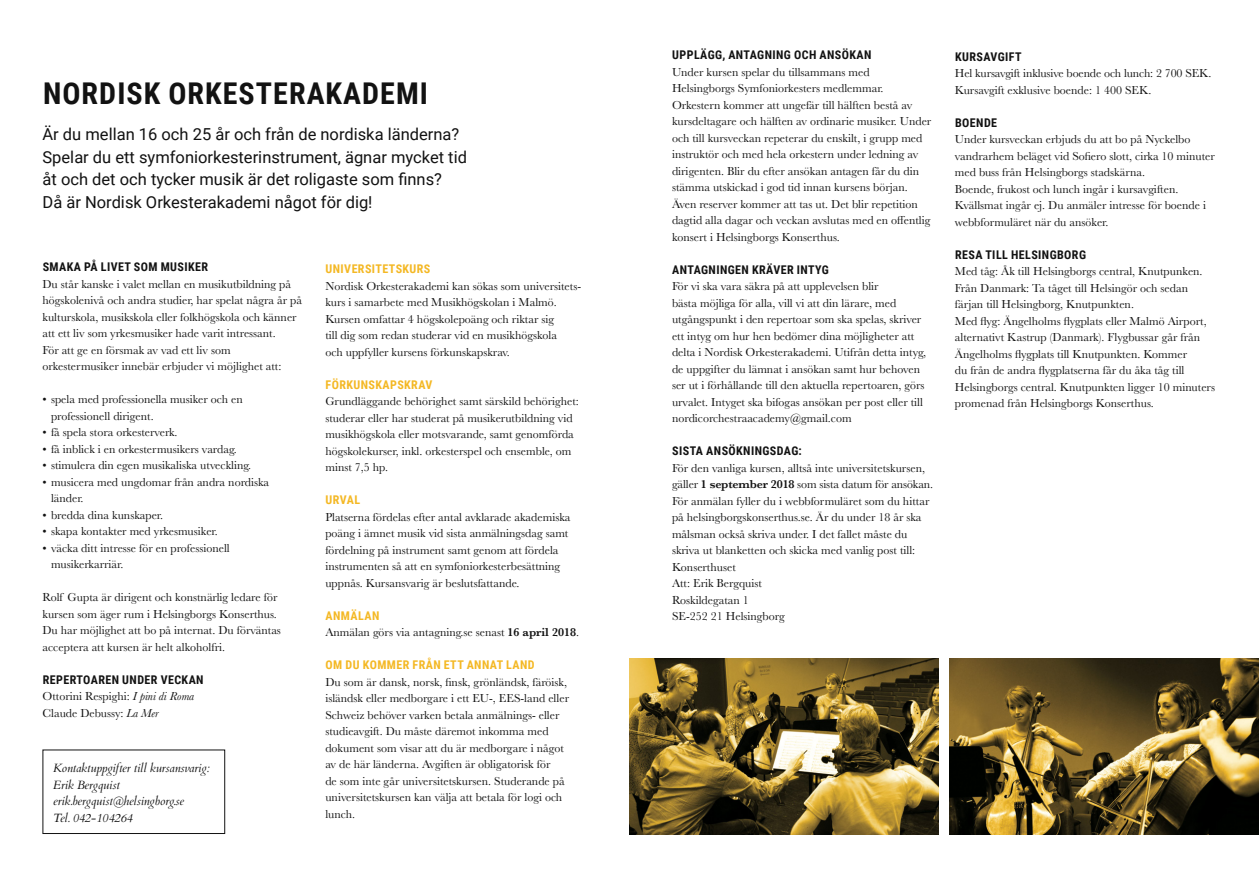
<style>
.page{position:relative;width:1259px;height:893px;background:#fff}
.page>*{position:absolute;margin:0;border:0;box-sizing:border-box;transform-origin:0 0}
.t1{font:700 30px "Roboto Condensed";letter-spacing:.035em;color:#121212}
.t2{font:16.5px/22.5px "Roboto";color:#121212}
.t3{font:12px/16.5px "Baskerville";color:#121212}
.t4{font:700 12px "Roboto Condensed";letter-spacing:.035em;color:#121212}
.t5{font:italic 12px/16.5px "Cardo";letter-spacing:-.01em;color:#121212}
.t6{font:700 12px "Roboto Condensed";letter-spacing:.035em;color:#f4b824}
.s1{font-style:italic}
.s2{font-weight:600}
</style>
<div class="page">
<img style="left:949px;top:658px;width:310px;height:176px">
<img style="left:629px;top:658px;width:310px;height:176px">
<div style="left:43px;top:750px;width:182px;height:84px;border:1px solid #121212"></div>
<h1 class="t1" style="left:43px;top:72px;width:386px">NORDISK ORKESTERAKADEMI</h1>
<h2 class="t2" style="left:43px;top:123px;width:426px">Är du mellan 16 och 25 år och från de nordiska länderna?<br>Spelar du ett symfoniorkesterinstrument, ägnar mycket tid åt och det och tycker musik är det roligaste som finns?<br>Då är Nordisk Orkesterakademi något för dig!</h2>
<p class="t4" style="left:43px;top:259px;width:167px">SMAKA PÅ LIVET SOM MUSIKER</p>
<p class="t3" style="left:43px;top:276px;width:261px">Du står kanske i valet mellan en musikutbildning på högskolenivå och andra studier, har spelat några år på kulturskola, musikskola eller folkhögskola och känner att ett liv som yrkesmusiker hade varit intressant.<br>För att ge en försmak av vad ett liv som orkestermusiker innebär erbjuder vi möjlighet att:</p>
<p class="t3" style="left:51px;top:391px;width:193px;text-indent:-9px">• spela med professionella musiker och en professionell dirigent.</p>
<p class="t3" style="left:43px;top:424px;width:137px">• få spela stora orkesterverk.</p>
<p class="t3" style="left:43px;top:441px;width:196px">• få inblick i en orkestermusikers vardag.</p>
<p class="t3" style="left:43px;top:457px;width:210px">• stimulera din egen musikaliska utveckling.</p>
<p class="t3" style="left:51px;top:474px;width:220px;text-indent:-9px">• musicera med ungdomar från andra nordiska länder.</p>
<p class="t3" style="left:43px;top:507px;width:122px">• bredda dina kunskaper.</p>
<p class="t3" style="left:43px;top:523px;width:177px">• skapa kontakter med yrkesmusiker.</p>
<p class="t3" style="left:51px;top:540px;width:180px;text-indent:-9px">• väcka ditt intresse för en professionell musikerkarriär.</p>
<p class="t3" style="left:43px;top:589px;width:240px">Rolf Gupta är dirigent och konstnärlig ledare för kursen som äger rum i Helsingborgs Konserthus.<br>Du har möjlighet att bo på internat. Du förväntas acceptera att kursen är helt alkoholfri.</p>
<p class="t4" style="left:43px;top:671px;width:162px">REPERTOAREN UNDER VECKAN</p>
<p class="t3" style="left:43px;top:688px;width:153px">Ottorini Respighi: <span class="s1">I pini di Roma<br></span>Claude Debussy: <span class="s1">La Mer</span></p>
<p class="t5" style="left:53px;top:760px;width:159px">Kontaktuppgifter till kursansvarig:<br>Erik Bergquist erik.bergquist@helsingborg.se<br>Tel. 042-104264</p>
<p class="t6" style="left:325px;top:260px;width:106px">UNIVERSITETSKURS</p>
<p class="t3" style="left:325px;top:278px;width:257px">Nordisk Orkesterakademi kan sökas som universitets&shy;kurs i samarbete med Musikhögskolan i Malmö.<br>Kursen omfattar 4 högskolepoäng och riktar sig<br>till dig som redan studerar vid en musikhögskola<br>och uppfyller kursens förkunskapskrav.</p>
<p class="t6" style="left:325px;top:376px;width:108px">FÖRKUNSKAPSKRAV</p>
<p class="t3" style="left:325px;top:393px;width:255px">Grundläggande behörighet samt särskild behörighet: studerar eller har studerat på musikerutbildning vid musikhögskola eller motsvarande, samt genomförda högskolekurser, inkl. orkesterspel och ensemble, om minst 7,5 hp.</p>
<p class="t6" style="left:325px;top:491px;width:36px">URVAL</p>
<p class="t3" style="left:325px;top:509px;width:247px">Platserna fördelas efter antal avklarade akademiska poäng i ämnet musik vid sista anmälningsdag samt fördelning på instrument samt genom att fördela instrumenten så att en symfoniorkesterbesättning uppnås. Kursansvarig är beslutsfattande.</p>
<p class="t6" style="left:325px;top:607px;width:55px">ANMÄLAN</p>
<p class="t3" style="left:325px;top:624px;width:255px">Anmälan görs via antagning.se senast <span class="s2">16 april 2018</span>.</p>
<p class="t6" style="left:325px;top:656px;width:210px">OM DU KOMMER FRÅN ETT ANNAT LAND</p>
<p class="t3" style="left:325px;top:674px;width:245px">Du som är dansk, norsk, finsk, grönländsk, färöisk, isländsk eller medborgare i ett EU-, EES-land eller Schweiz behöver varken betala anmälnings- eller studieavgift. Du måste däremot inkomma med dokument som visar att du är medborgare i något av de här länderna. Avgiften är obligatorisk för<br>de som inte går universitetskursen. Studerande på universitetskursen kan välja att betala för logi och lunch.</p>
<p class="t4" style="left:672px;top:46px;width:201px">UPPLÄGG, ANTAGNING OCH ANSÖKAN</p>
<p class="t3" style="left:672px;top:64px;width:261px">Under kursen spelar du tillsammans med Helsingborgs Symfoniorkesters medlemmar.<br>Orkestern kommer att ungefär till hälften bestå av kursdeltagare och hälften av ordinarie musiker. Under och till kursveckan repeterar du enskilt, i grupp med instruktör och med hela orkestern under ledning av dirigenten. Blir du efter ansökan antagen får du din stämma utskickad i god tid innan kursens början.<br>Även reserver kommer att tas ut. Det blir repetition dagtid alla dagar och veckan avslutas med en offentlig konsert i Helsingborgs Konserthus.</p>
<p class="t4" style="left:672px;top:261px;width:158px">ANTAGNINGEN KRÄVER INTYG</p>
<p class="t3" style="left:672px;top:278px;width:256px">För vi ska vara säkra på att upplevelsen blir<br>bästa möjliga för alla, vill vi att din lärare, med utgångspunkt i den repertoar som ska spelas, skriver ett intyg om hur hen bedömer dina möjligheter att delta i Nordisk Orkesterakademi. Utifrån detta intyg, de uppgifter du lämnat i ansökan samt hur behoven ser ut i förhållande till den aktuella repertoaren, görs urvalet. Intyget ska bifogas ansökan per post eller till nordicorchestraacademy@gmail.com</p>
<p class="t4" style="left:672px;top:442px;width:131px">SISTA ANSÖKNINGSDAG:</p>
<p class="t3" style="left:672px;top:460px;width:262px">För den vanliga kursen, alltså inte universitetskursen, gäller <span class="s2">1 september 2018</span> som sista datum för ansökan.<br>För anmälan fyller du i webbformuläret som du hittar på helsingborgskonserthus.se. Är du under 18 år ska målsman också skriva under. I det fallet måste du skriva ut blanketten och skicka med vanlig post till:<br>Konserthuset<br>Att: Erik Bergquist<br>Roskildegatan 1<br>SE-252 21 Helsingborg</p>
<p class="t4" style="left:955px;top:48px;width:68px">KURSAVGIFT</p>
<p class="t3" style="left:955px;top:65px;width:258px">Hel kursavgift inklusive boende och lunch: 2 700 SEK.<br>Kursavgift exklusive boende: 1 400 SEK.</p>
<p class="t4" style="left:955px;top:114px;width:43px">BOENDE</p>
<p class="t3" style="left:955px;top:131px;width:261px">Under kursveckan erbjuds du att bo på Nyckelbo vandrarhem beläget vid Sofiero slott, cirka 10 minuter med buss från Helsingborgs stadskärna.<br>Boende, frukost och lunch ingår i kursavgiften.<br>Kvällsmat ingår ej. Du anmäler intresse för boende i webbformuläret när du ansöker.</p>
<p class="t4" style="left:955px;top:246px;width:132px">RESA TILL HELSINGBORG</p>
<p class="t3" style="left:955px;top:263px;width:262px">Med tåg: Åk till Helsingborgs central, Knutpunken.<br>Från Danmark: Ta tåget till Helsingör och sedan färjan till Helsingborg, Knutpunkten.<br>Med flyg: Ängelholms flygplats eller Malmö Airport, alternativt Kastrup (Danmark). Flygbussar går från Ängelholms flygplats till Knutpunkten. Kommer<br>du från de andra flygplatserna får du åka tåg till Helsingborgs central. Knutpunkten ligger 10 minuters promenad från Helsingborgs Konserthus.</p>
</div>
